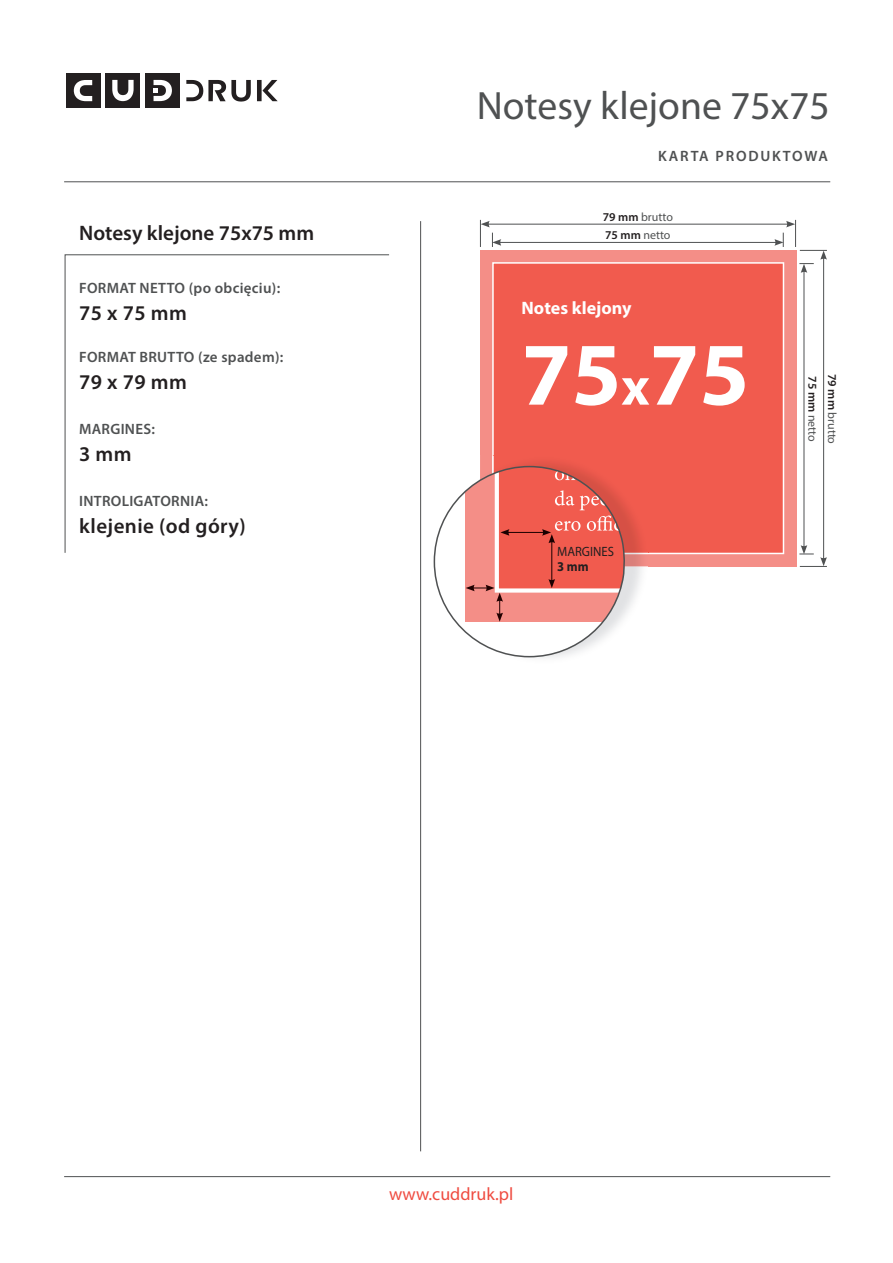
<style>
.page{position:relative;width:893px;height:1263px;background:#fff}
.page>*{position:absolute;margin:0;border:0;box-sizing:border-box;transform-origin:0 0}
.t1{font:700 90px "Myriad Pro";color:#fff}
.t2{font:39.6px "Myriad Pro";color:#4f5152}
.t3{font:600 21px "Myriad Pro";letter-spacing:.02em;color:#231f20}
.t4{font:600 21px "Myriad Pro";color:#231f20}
.t5{font:18px "Myriad Pro";color:#ef4c41}
.t6{font:700 18px "Myriad Pro";color:#fff}
.t7{font:600 15px "Myriad Pro";letter-spacing:.02em;color:#4f5152}
.t8{font:600 15px "Myriad Pro";letter-spacing:.12em;color:#4f5152}
.t9{font:13.5px "Myriad Pro";color:#231f20;scale:.94 1}
.t10{font:700 13.5px "Myriad Pro";color:#231f20;scale:.94 1}
.t11{font:12px "Myriad Pro";color:#4f5152}
.s1{font-weight:600;color:#231f20}
.s2{font-size:54px}
</style>
<div class="page">
<svg style="left:65px;top:254px;width:325px;height:299px"></svg>
<hr style="left:64px;top:182px;width:766px;height:1px;background:#4f5152">
<hr style="left:64px;top:1176px;width:766px;height:1px;background:#4f5152">
<hr style="left:420px;top:221px;width:1px;height:930px;background:#4f5152">
<div style="left:480px;top:250px;width:316px;height:316px;background:#f48e87"></div>
<div style="left:492px;top:262px;width:292px;height:292px;background:#f15b4e"></div>
<hr style="left:487px;top:224px;width:301px;height:1px;background:#4f5152">
<hr style="left:823px;top:257px;width:1px;height:302px;background:#4f5152">
<hr style="left:499px;top:242px;width:278px;height:1px;background:#4f5152">
<hr style="left:804px;top:270px;width:1px;height:277px;background:#4f5152">
<svg style="left:480px;top:220px;width:21px;height:27px"></svg>
<svg style="left:799px;top:545px;width:28px;height:22px"></svg>
<svg style="left:774px;top:220px;width:53px;height:53px"></svg>
<img style="left:480px;top:456px;width:168px;height:110px">
<img style="left:492px;top:456px;width:156px;height:98px">
<svg style="left:433px;top:465px;width:193px;height:193px"></svg>
<div style="left:145px;top:73px;width:35px;height:34px;background:#231f20"></div>
<div style="left:106px;top:73px;width:34px;height:34px;background:#231f20"></div>
<div style="left:66px;top:73px;width:34px;height:34px;background:#231f20"></div>
<svg style="left:74px;top:80px;width:18px;height:21px"></svg>
<svg style="left:112px;top:80px;width:22px;height:21px"></svg>
<svg style="left:186px;top:80px;width:92px;height:22px"></svg>
<svg style="left:154px;top:80px;width:18px;height:21px"></svg>
<h3 class="t4" style="left:79px;top:220px;width:237px">Notesy klejone 75x75 mm</h3>
<p class="t7" style="left:79px;top:278px;width:203px">FORMAT NETTO (po obcięciu):</p>
<h3 class="t3" style="left:79px;top:300px;width:109px">75 x 75 mm</h3>
<p class="t7" style="left:79px;top:347px;width:206px">FORMAT BRUTTO (ze spadem):</p>
<h3 class="t3" style="left:79px;top:369px;width:109px">79 x 79 mm</h3>
<p class="t7" style="left:79px;top:419px;width:77px">MARGINES:</p>
<h3 class="t3" style="left:79px;top:441px;width:54px">3 mm</h3>
<p class="t7" style="left:79px;top:491px;width:130px">INTROLIGATORNIA:</p>
<h3 class="t3" style="left:79px;top:513px;width:168px">klejenie (od góry)</h3>
<h2 class="t2" style="left:477px;top:81px;width:355px">Notesy klejone 75x75</h2>
<p class="t8" style="left:658px;top:146px;width:171px">KARTA PRODUKTOWA</p>
<p class="t11" style="left:603px;top:209px;width:72px"><span class="s1">79 mm</span> brutto</p>
<p class="t11" style="left:605px;top:227px;width:67px"><span class="s1">75 mm</span> netto</p>
<p class="t6" style="left:522px;top:296px;width:111px">Notes klejony</p>
<h1 class="t1" style="left:522px;top:316px;width:229px">75<span class="s2">x</span>75</h1>
<p class="t9" style="left:557px;top:543px;width:62px">MARGINES</p>
<p class="t10" style="left:557px;top:558px;width:35px">3 mm</p>
<p class="t11" style="left:820px;top:376px;width:67px;rotate:90deg"><span class="s1">75 mm</span> netto</p>
<p class="t11" style="left:840px;top:374px;width:72px;rotate:90deg"><span class="s1">79 mm</span> brutto</p>
<p class="t5" style="left:389px;top:1183px;width:126px">www.cuddruk.pl</p>
</div>
